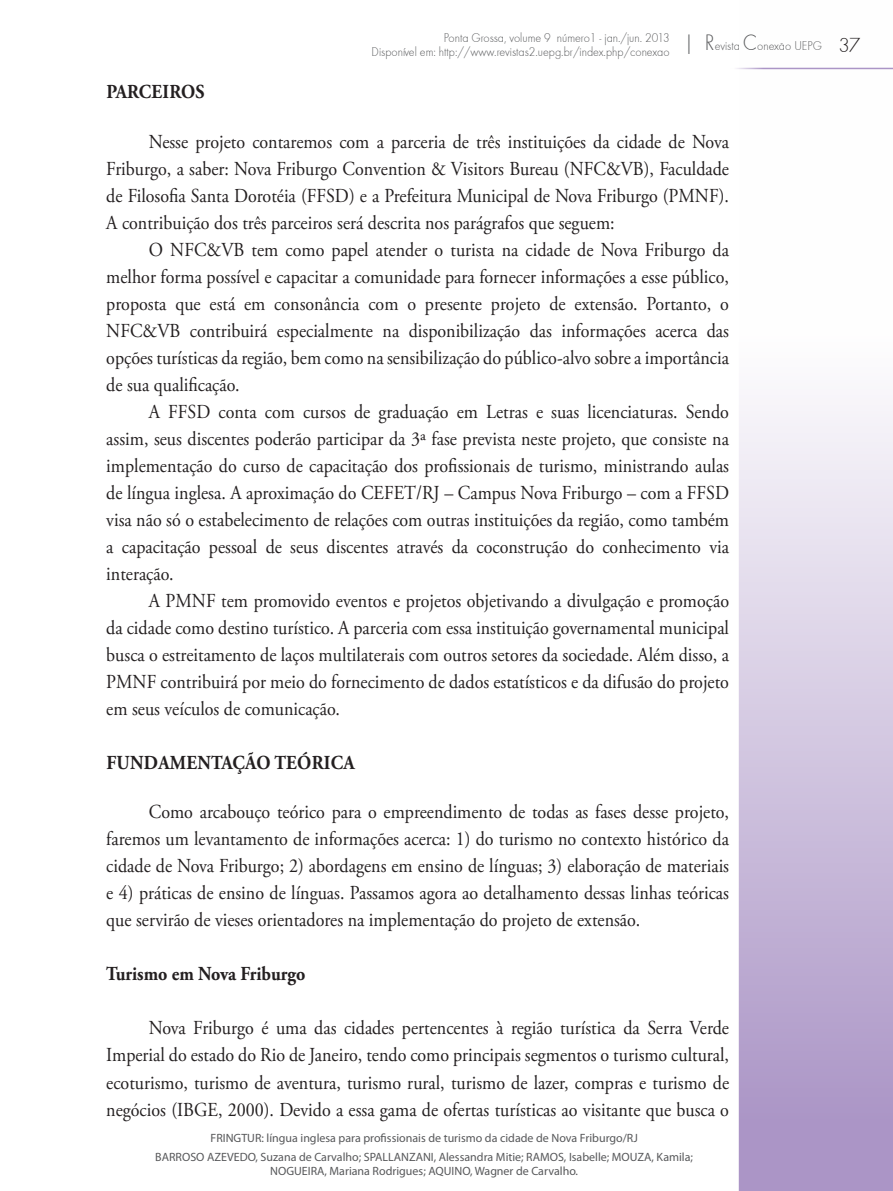
<style>
.page{position:relative;width:893px;height:1191px;background:#fff}
.page>*{position:absolute;margin:0;border:0;box-sizing:border-box;transform-origin:0 0}
.t1{font:21px "Futura TEE Ligh";color:#231f20}
.Artigo_-_texto{font:19.8px/27px "Adobe Garamond Pro";color:#231f20;text-align:justify;scale:.91 1}
.Artigo_-_subtitulo{font:700 19.8px "Adobe Garamond Pro";color:#231f20;scale:.91 1}
.resumo_abstract{font:13.2px "Futura TEE Ligh";color:#57585a;scale:.91 1}
.dados_artgo_rodape{font:12px/14.4px "Myriad Pro";color:#57585a;text-align:center}
.s1{font-size:23.1px}
</style>
<div class="page">
<svg style="left:739px;top:67px;width:154px;height:1124px"></svg>
<hr style="left:730px;top:68px;width:163px;height:1px;background:#ab95c6">
<p class="resumo_abstract" style="left:444px;top:30px;width:250px">Ponta Grossa, volume 9 número1 - jan./jun. 2013</p>
<p class="resumo_abstract" style="left:372px;top:44px;width:329px">Disponível em: http://www.revistas2.uepg.br/index.php/conexao</p>
<p class="resumo_abstract" style="left:684px;top:38px;width:153px"><span class="s1">| R</span>evista <span class="s1">C</span>onexao UEPG</p>
<p class="resumo_abstract" style="left:781px;top:35px;width:4px">-</p>
<p class="Artigo_-_subtitulo" style="left:106px;top:80px;width:109px">PARCEIROS</p>
<p class="Artigo_-_texto" style="left:106px;top:129px;width:686px;text-indent:43px">Nesse projeto contaremos com a parceria de três instituições da cidade de Nova Friburgo, a saber: Nova Friburgo Convention &amp; Visitors Bureau (NFC&amp;VB), Faculdade de Filosofia Santa Dorotéia (FFSD) e a Prefeitura Municipal de Nova Friburgo (PMNF).<br>A contribuição dos três parceiros será descrita nos parágrafos que seguem:</p>
<p class="Artigo_-_texto" style="left:106px;top:237px;width:686px;text-indent:43px">O NFC&amp;VB tem como papel atender o turista na cidade de Nova Friburgo da melhor forma possível e capacitar a comunidade para fornecer informações a esse público, proposta que está em consonância com o presente projeto de extensão. Portanto, o NFC&amp;VB contribuirá especialmente na disponibilização das informações acerca das opções turísticas da região, bem como na sensibilização do público-alvo sobre a importância de sua qualificação.</p>
<p class="Artigo_-_texto" style="left:106px;top:399px;width:686px;text-indent:43px">A FFSD conta com cursos de graduação em Letras e suas licenciaturas. Sendo assim, seus discentes poderão participar da 3ª fase prevista neste projeto, que consiste na implementação do curso de capacitação dos profissionais de turismo, ministrando aulas de língua inglesa. A aproximação do CEFET/RJ – Campus Nova Friburgo – com a FFSD visa não só o estabelecimento de relações com outras instituições da região, como também a capacitação pessoal de seus discentes através da coconstrução do conhecimento via interação.</p>
<p class="Artigo_-_texto" style="left:106px;top:588px;width:686px;text-indent:43px">A PMNF tem promovido eventos e projetos objetivando a divulgação e promoção da cidade como destino turístico. A parceria com essa instituição governamental municipal busca o estreitamento de laços multilaterais com outros setores da sociedade. Além disso, a PMNF contribuirá por meio do fornecimento de dados estatísticos e da difusão do projeto em seus veículos de comunicação.</p>
<p class="Artigo_-_subtitulo" style="left:106px;top:751px;width:274px">FUNDAMENTAÇÃO TEÓRICA</p>
<p class="Artigo_-_texto" style="left:106px;top:799px;width:686px;text-indent:43px">Como arcabouço teórico para o empreendimento de todas as fases desse projeto, faremos um levantamento de informações acerca: 1) do turismo no contexto histórico da cidade de Nova Friburgo; 2) abordagens em ensino de línguas; 3) elaboração de materiais e 4) práticas de ensino de línguas. Passamos agora ao detalhamento dessas linhas teóricas que servirão de vieses orientadores na implementação do projeto de extensão.</p>
<p class="Artigo_-_subtitulo" style="left:106px;top:962px;width:220px">Turismo em Nova Friburgo</p>
<p class="Artigo_-_texto" style="left:106px;top:1015px;width:686px;text-indent:43px">Nova Friburgo é uma das cidades pertencentes à região turística da Serra Verde Imperial do estado do Rio de Janeiro, tendo como principais segmentos o turismo cultural, ecoturismo, turismo de aventura, turismo rural, turismo de lazer, compras e turismo de negócios (IBGE, 2000). Devido a essa gama de ofertas turísticas ao visitante que busca o</p>
<p class="dados_artgo_rodape" style="left:211px;top:1131px;width:429px">FRINGTUR: língua inglesa para profissionais de turismo da cidade de Nova Friburgo/RJ</p>
<p class="dados_artgo_rodape" style="left:155px;top:1149px;width:539px">BARROSO AZEVEDO, Suzana de Carvalho; SPALLANZANI, Alessandra Mitie; RAMOS, Isabelle; MOUZA, Kamila;<br>NOGUEIRA, Mariana Rodrigues; AQUINO, Wagner de Carvalho.</p>
<p class="t1" style="left:838px;top:33px;width:24px">37</p>
</div>
